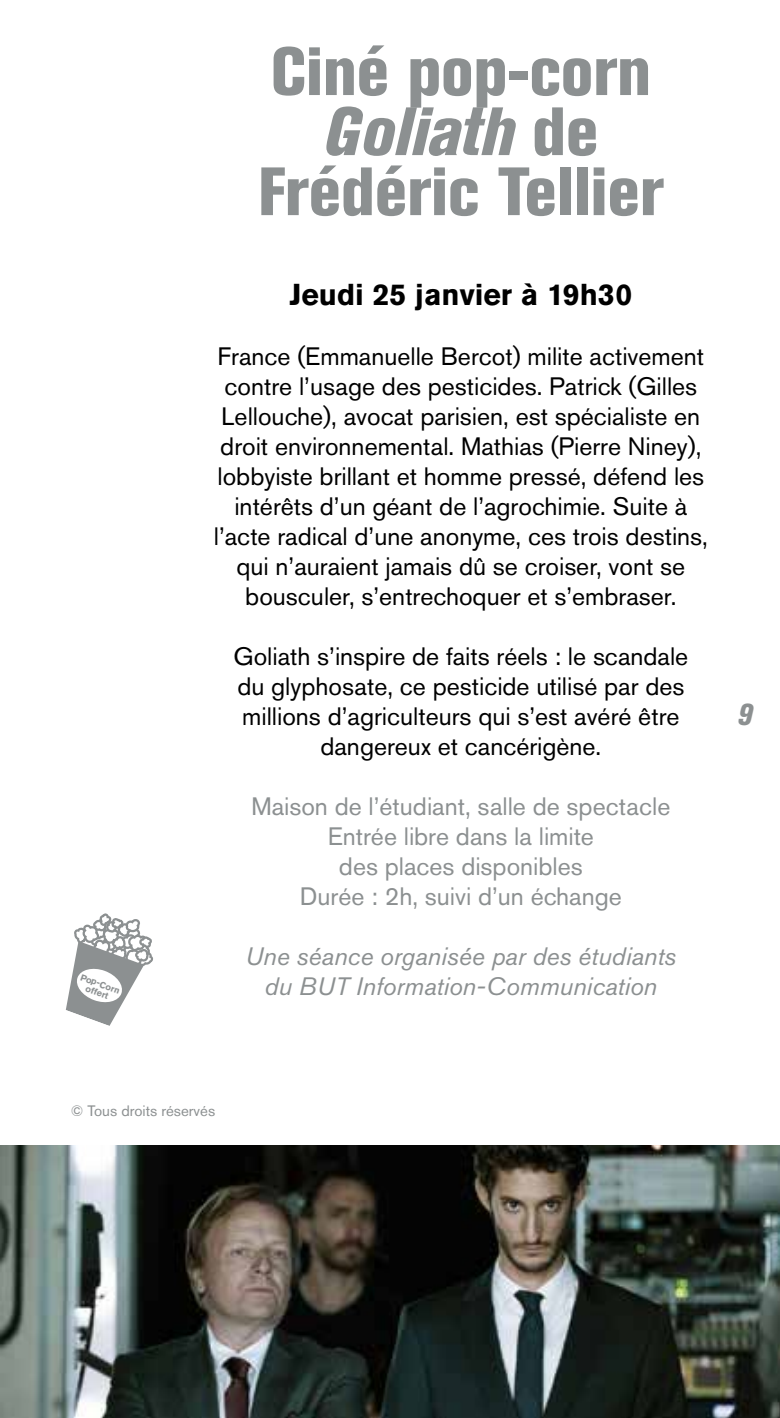
<style>
.page{position:relative;width:780px;height:1418px;background:#fff}
.page>*{position:absolute;margin:0;border:0;box-sizing:border-box;transform-origin:0 0}
.t1{font:800 condensed 67.5px/60px "Akzidenz Grotesk Pro";color:#8c9091;text-align:center}
.t2{font:700 30px "Akzidenz Grotesk Pro";color:#000}
.t3{font:italic 800 condensed 30px "Akzidenz Grotesk Pro";color:#8c9091}
.t4{font:25px/30px "Akzidenz Grotesk Pro";color:#000;text-align:center}
.t5{font:25px/30px "Akzidenz Grotesk Pro";color:#8c9091;text-align:center}
.t6{font:italic 25px/30px "Akzidenz Grotesk Pro";color:#8c9091;text-align:center}
.t7{font:15px "Akzidenz Grotesk Pro";color:#8c9091}
.t8{font:700 9px/9px "Akzidenz Grotesk Pro";color:#8c9091;text-align:center}
.s1{font-style:italic}
</style>
<div class="page">
<svg style="left:66px;top:913px;width:87px;height:112px"></svg>
<img style="left:0;top:1145px;width:780px;height:272px">
<p class="t8" style="left:82px;top:972px;width:43px;rotate:20deg">Pop-Corn offert</p>
<h1 class="t1" style="left:258px;top:40px;width:407px">Ciné pop-corn<br><span class="s1">Goliath</span> de<br>Frédéric Tellier</h1>
<p class="t2" style="left:289px;top:275px;width:344px">Jeudi 25 janvier à 19h30</p>
<p class="t4" style="left:214px;top:341px;width:495px">France (Emmanuelle Bercot) milite activement contre l’usage des pesticides. Patrick (Gilles Lellouche), avocat parisien, est spécialiste en droit environnemental. Mathias (Pierre Niney), lobbyiste brillant et homme pressé, défend les intérêts d’un géant de l’agrochimie. Suite à l’acte radical d’une anonyme, ces trois destins, qui n’auraient jamais dû se croiser, vont se bousculer, s’entrechoquer et s’embraser.</p>
<p class="t4" style="left:233px;top:641px;width:456px">Goliath s’inspire de faits réels : le scandale du glyphosate, ce pesticide utilisé par des millions d’agriculteurs qui s’est avéré être dangereux et cancérigène.</p>
<p class="t5" style="left:251px;top:791px;width:420px">Maison de l’étudiant, salle de spectacle<br>Entrée libre dans la limite<br>des places disponibles<br>Durée : 2h, suivi d’un échange</p>
<p class="t6" style="left:245px;top:941px;width:432px">Une séance organisée par des étudiants du BUT Information-Communication</p>
<p class="t3" style="left:736px;top:695px;width:17px">9</p>
<p class="t7" style="left:71px;top:1100px;width:146px">© Tous droits réservés</p>
</div>
